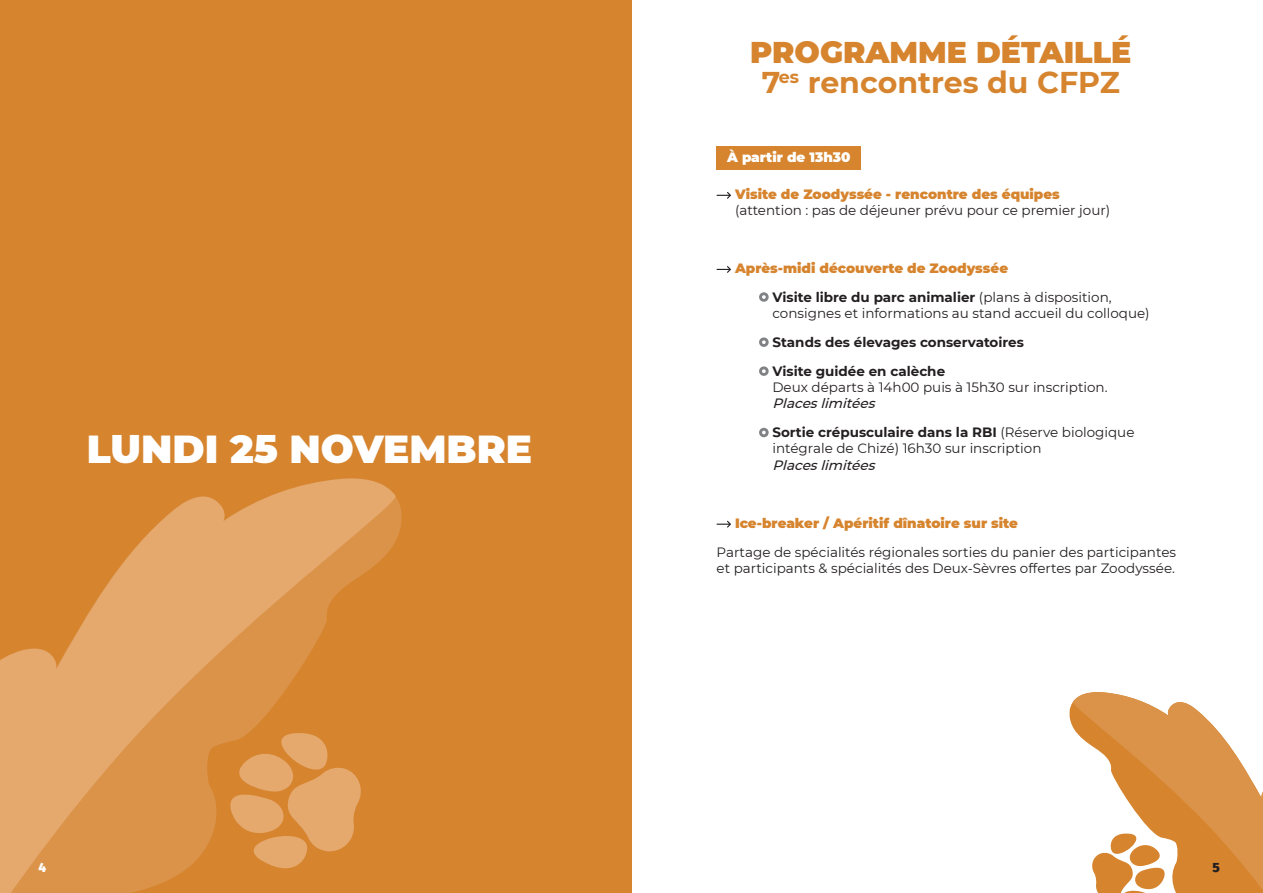
<style>
.page{position:relative;width:1263px;height:893px;background:#fff}
.page>*{position:absolute;margin:0;border:0;box-sizing:border-box;transform-origin:0 0}
.t1{font:900 39px "Montserrat";color:#fff}
.t2{font:900 30px/30px "Montserrat";color:#d6842e;text-align:center}
.t3{font:13.5px/16.2px "Montserrat";color:#231f20}
.t4{font:900 13.5px/29px "Montserrat";color:#d6842e}
.t5{font:700 13.5px/29px "Montserrat";color:#231f20}
.t6{font:900 13.5px "Montserrat";color:#fff}
.t7{font:italic 500 13.5px "Montserrat";color:#231f20}
.t8{font:800 13.35px "Fira Sans";color:#fff}
.t9{font:800 13.35px "Fira Sans";color:#231f20}
.s1{font-weight:700}
.s2{font-weight:700;color:#231f20}
.s3{font-weight:400;color:#231f20}
.s4{font-weight:500;font-style:italic}
.s5{font-weight:400}
</style>
<div class="page">
<div style="left:0;top:0;width:631px;height:893px;background:#d6842e"></div>
<svg style="left:0;top:479px;width:401px;height:414px"></svg>
<svg style="left:225px;top:730px;width:140px;height:151px"></svg>
<svg style="left:1069px;top:692px;width:194px;height:201px"></svg>
<div style="left:716px;top:146px;width:145px;height:24px;background:#d6842e"></div>
<svg style="left:716px;top:192px;width:15px;height:7px"></svg>
<svg style="left:716px;top:266px;width:15px;height:7px"></svg>
<svg style="left:759px;top:292px;width:10px;height:10px"></svg>
<svg style="left:759px;top:337px;width:10px;height:10px"></svg>
<svg style="left:759px;top:366px;width:10px;height:10px"></svg>
<svg style="left:759px;top:428px;width:10px;height:9px"></svg>
<svg style="left:716px;top:521px;width:15px;height:7px"></svg>
<h2 class="t2" style="left:750px;top:36px;width:383px">PROGRAMME DÉTAILLÉ<br><span class="s1">7</span><sup>es</sup> <span class="s1">rencontres du CFPZ</span></h2>
<h1 class="t1" style="left:87px;top:420px;width:447px">LUNDI 25 NOVEMBRE</h1>
<p class="t6" style="left:727px;top:147px;width:125px">À partir de 13h30</p>
<p class="t4" style="left:735px;top:179px;width:326px">Visite de Zoodyssée - rencontre des équipes</p>
<p class="t3" style="left:735px;top:201px;width:377px">(attention : pas de déjeuner prévu pour ce premier jour)</p>
<p class="t4" style="left:772px;top:253px;width:341px;text-indent:-37px">Après-midi découverte de Zoodyssée<br><span class="s2">Visite libre du parc animalier</span> <span class="s3">(plans à disposition,</span></p>
<p class="t3" style="left:772px;top:305px;width:379px">consignes et informations au stand accueil du colloque)</p>
<p class="t5" style="left:772px;top:327px;width:253px">Stands des élevages conservatoires<br>Visite guidée en calèche</p>
<p class="t3" style="left:772px;top:379px;width:337px">Deux départs à 14h00 puis à 15h30 sur inscription.</p>
<p class="t5" style="left:772px;top:388px;width:364px"><span class="s4">Placeslimitées<br></span>Sortie crépusculaire dans la RBI <span class="s5">(Réserve biologique</span></p>
<p class="t3" style="left:772px;top:440px;width:270px">intégrale de Chizé) 16h30 sur inscription</p>
<p class="t7" style="left:772px;top:455px;width:108px">Placeslimitées</p>
<p class="t4" style="left:735px;top:507px;width:285px">Ice-breaker / Apéritif dînatoire sur site</p>
<p class="t3" style="left:716px;top:543px;width:461px">Partage de spécialités régionales sorties du panier des participantes et participants &amp; spécialités des Deux-Sèvres offertes par Zoodyssée.</p>
<p class="t8" style="left:39px;top:855px;width:9px">4</p>
<p class="t9" style="left:1212px;top:855px;width:9px">5</p>
</div>
